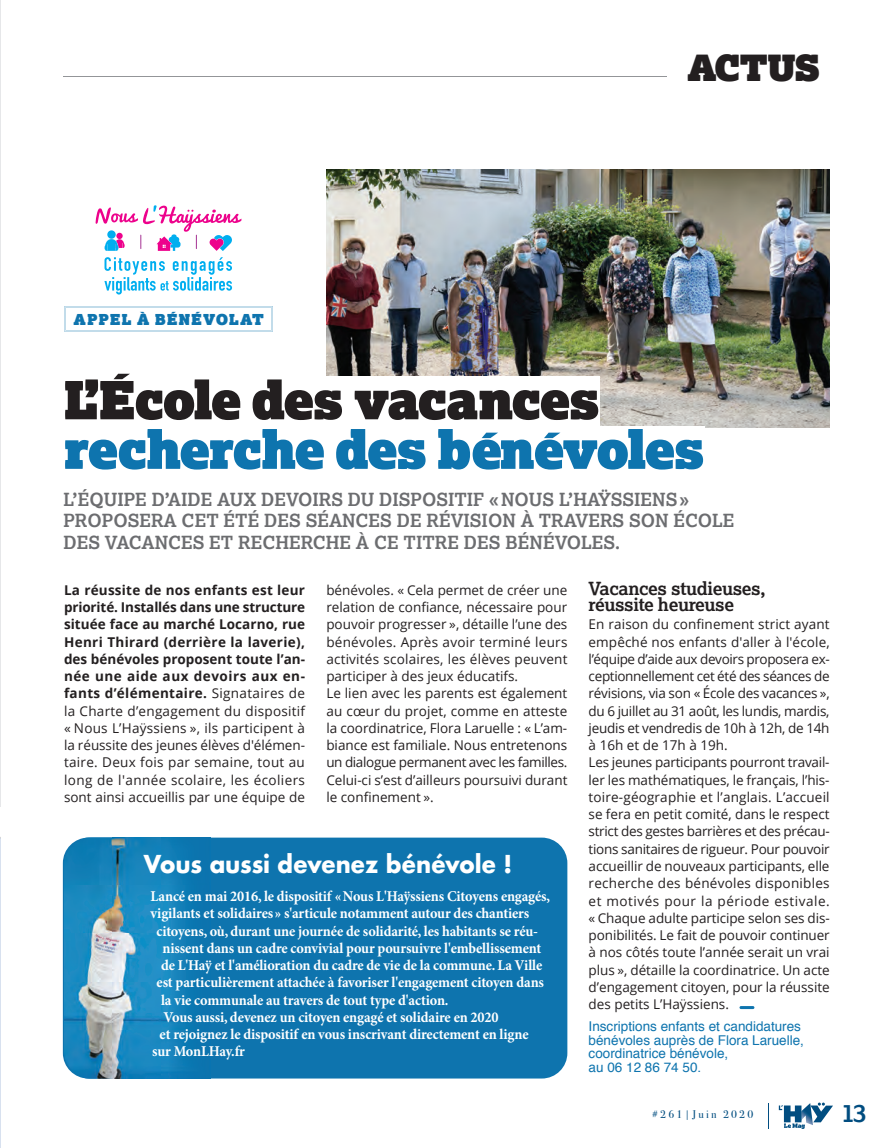
<style>
.page{position:relative;width:893px;height:1148px;background:#fff}
.page>*{position:absolute;margin:0;border:0;box-sizing:border-box;transform-origin:0 0}
.t1{font:52.5px "Lexia Advertising";letter-spacing:-.025em;color:#0e74ae}
.t2{font:52.5px "Lexia Advertising";letter-spacing:-.005em;color:#231f20}
.t3{font:35.85px "Lexia Advertising";letter-spacing:-.01em;color:#231f20}
.t4{font:700 25.05px "Lexia";color:#014d80}
.t5{font:700 24px "Futura";letter-spacing:-.01em;color:#fff;scale:.95 1}
.t6{font:700 18px/21.6px "Lexia";color:#6c6d70}
.t7{font:700 18px/16.5px "Lexia";letter-spacing:-.02em;color:#231f20}
.t8{font:700 15px "Minion Pro";letter-spacing:-.01em;color:#fff;scale:.95 1}
.t9{font:15px "Lexia Advertising";letter-spacing:.095em;color:#0e74ae}
.t10{font:13.5px/17.2px "Open Sans";color:#231f20}
.t11{font:13.5px/13.5px "Helvetica";color:#0e74ae}
.t12{font:11.1px "Bodoni Svty Two ITCTT";letter-spacing:.2em;color:#014d80}
.s1{font-weight:700}
</style>
<div class="page">
<svg style="left:779px;top:1102px;width:54px;height:26px"></svg>
<hr style="left:63px;top:76px;width:603px;height:1px;background:#939598">
<svg style="left:64px;top:306px;width:209px;height:25px"></svg>
<hr style="left:739px;top:1005px;width:15px;height:3px;background:#0e74ae;border-radius:2px">
<img style="left:326px;top:170px;width:503px;height:257px">
<div style="left:64px;top:376px;width:535px;height:53px;background:#fff"></div>
<div style="left:64px;top:426px;width:640px;height:52px;background:#fff"></div>
<hr style="left:0;top:0;width:1px;height:806px;background:#e6e7e9">
<hr style="left:0;top:838px;width:1px;height:309px;background:#d8e1ef">
<div style="left:63px;top:837px;width:504px;height:241px;background:#0e74ae;border-radius:26px"></div>
<svg style="left:104px;top:257px;width:128px;height:37px"></svg>
<svg style="left:96px;top:205px;width:145px;height:46px"></svg>
<img style="left:87px;top:1078px;width:123px;height:1px">
<img style="left:64px;top:837px;width:119px;height:193px">
<svg style="left:64px;top:1030px;width:1px;height:25px"></svg>
<img style="left:113px;top:1030px;width:68px;height:48px">
<p class="t9" style="left:74px;top:309px;width:191px">APPEL À BÉNÉVOLAT</p>
<h2 class="t3" style="left:687px;top:44px;width:134px">ACTUS</h2>
<h1 class="t2" style="left:64px;top:365px;width:537px">L’École des vacances</h1>
<h1 class="t1" style="left:64px;top:415px;width:641px">recherche des bénévoles</h1>
<h3 class="t6" style="left:63px;top:488px;width:672px">L’ÉQUIPE D’AIDE AUX DEVOIRS DU DISPOSITIF « NOUS L’HAŸSSIENS »<br>PROPOSERA CET ÉTÉ DES SÉANCES DE RÉVISION À TRAVERS SON ÉCOLE<br>DES VACANCES ET RECHERCHE À CE TITRE DES BÉNÉVOLES.</h3>
<p class="t10" style="left:64px;top:580px;width:243px;text-align:justify"><span class="s1">La réussite de nos enfants est leur priorité. Installés dans une structure située face au marché Locarno, rue Henri Thirard (derrière la laverie), des bénévoles proposent toute l’an&shy;née une aide aux devoirs aux en&shy;fants d’élémentaire.</span> Signataires de la Charte d’engagement du dispositif « Nous L’Haÿssiens », ils participent à la réussite des jeunes élèves d'élémen&shy;taire. Deux fois par semaine, tout au long de l'année scolaire, les écoliers sont ainsi accueillis par une équipe de</p>
<p class="t10" style="left:326px;top:580px;width:243px">bénévoles. « Cela permet de créer une relation de confiance, nécessaire pour pouvoir progresser », détaille l’une des bénévoles. Après avoir terminé leurs activités scolaires, les élèves peuvent participer à des jeux éducatifs.<br>Le lien avec les parents est également au cœur du projet, comme en atteste la coordinatrice, Flora Laruelle : « L’am&shy;biance est familiale. Nous entretenons un dialogue permanent avec les familles.<br>Celui-ci s’est d’ailleurs poursuivi durant le confinement ».</p>
<h3 class="t7" style="left:588px;top:579px;width:179px">Vacances studieuses, réussite heureuse</h3>
<p class="t10" style="left:588px;top:615px;width:243px">En raison du confinement strict ayant empêché nos enfants d'aller à l'école, l’équipe d’aide aux devoirs proposera ex&shy;ceptionnellement cet été des séances de révisions, via son « École des vacances », du 6 juillet au 31 août, les lundis, mardis, jeudis et vendredis de 10h à 12h, de 14h à 16h et de 17h à 19h.<br>Les jeunes participants pourront travail&shy;ler les mathématiques, le français, l’his&shy;toire-géographie et l’anglais. L’accueil se fera en petit comité, dans le respect strict des gestes barrières et des précau&shy;tions sanitaires de rigueur. Pour pouvoir accueillir de nouveaux participants, elle recherche des bénévoles disponibles et motivés pour la période estivale. « Chaque adulte participe selon ses dis&shy;ponibilités. Le fait de pouvoir continuer à nos côtés toute l’année serait un vrai plus », détaille la coordinatrice. Un acte d’engagement citoyen, pour la réussite des petits L’Haÿssiens.</p>
<p class="t11" style="left:588px;top:1019px;width:217px">Inscriptions enfants et candidatures bénévoles auprès de Flora Laruelle, coordinatrice bénévole,<br>au 06 12 86 74 50.</p>
<h3 class="t5" style="left:143px;top:846px;width:390px">Vous aussi devenez bénévole !</h3>
<p class="t8" style="left:151px;top:887px;width:422px">Lancé en mai 2016, le dispositif « Nous L'Haÿssiens Citoyens engagés,</p>
<p class="t8" style="left:151px;top:904px;width:400px">vigilants et solidaires » s'articule notamment autour des chantiers</p>
<p class="t8" style="left:157px;top:921px;width:403px">citoyens, où, durant une journée de solidarité, les habitants se réu-</p>
<p class="t8" style="left:163px;top:938px;width:400px">nissent dans un cadre convivial pour poursuivre l'embellissement</p>
<p class="t8" style="left:161px;top:956px;width:403px">de L'Haÿ et l'amélioration du cadre de vie de la commune. La Ville</p>
<p class="t8" style="left:157px;top:973px;width:409px">est particulièrement attachée à favoriser l'engagement citoyen dans</p>
<p class="t8" style="left:161px;top:990px;width:304px">la vie communale au travers de tout type d'action.</p>
<p class="t8" style="left:164px;top:1007px;width:354px">Vous aussi, devenez un citoyen engagé et solidaire en 2020</p>
<p class="t8" style="left:160px;top:1025px;width:390px">et rejoignez le dispositif en vous inscrivant directement en ligne</p>
<p class="t8" style="left:152px;top:1042px;width:99px">sur MonLHay.fr</p>
<p class="t12" style="left:652px;top:1104px;width:103px">#261|Juin 2020</p>
<h3 class="t4" style="left:841px;top:1097px;width:27px">13</h3>
</div>
